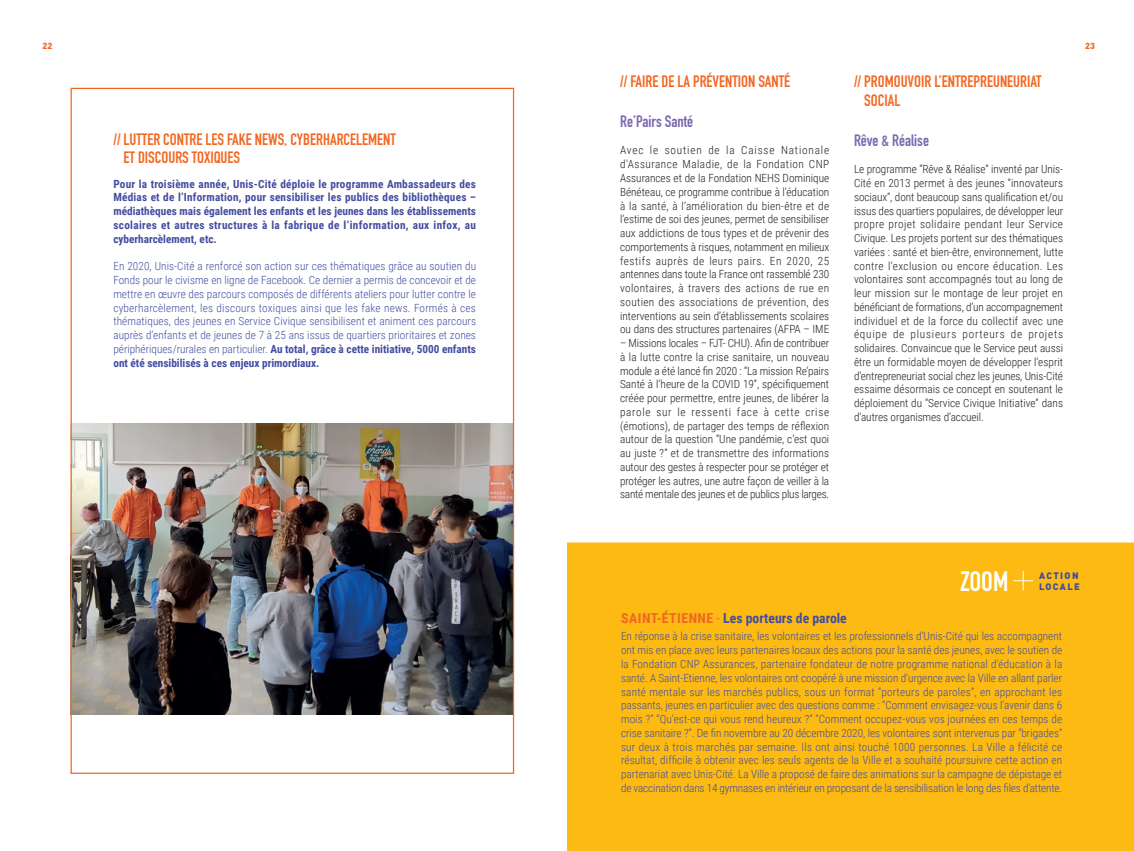
<style>
.page{position:relative;width:1134px;height:851px;background:#fff}
.page>*{position:absolute;margin:0;border:0;box-sizing:border-box;transform-origin:0 0}
.t1{font:700 27.62px "DIN Condensed";color:#fff}
.TxtCourant{font:700 16.25px/18.8px "DIN Condensed";color:#f36621}
.TxtCourant-2{font:700 16.25px "DIN Condensed";color:#7a68ae}
.TxtCourant-3{font:700 13.75px "Roboto Condensed";color:#434da0}
.TxtCourant-4{font:300 11.25px/13.8px "Roboto Condensed";letter-spacing:-.005em;color:#231f20;text-align:justify}
.TxtCourant-5{font:300 11.25px/13.8px "Roboto Condensed";letter-spacing:-.01em;color:#434da0;text-align:justify}
.TxtCourant-6{font:700 11.25px/13.8px "Roboto Condensed";letter-spacing:.03em;color:#434da0;text-align:justify}
.t2{font:900 9.38px/11px "DINOT";letter-spacing:.15em;color:#434da0}
.t3{font:900 8.75px "DINOT";color:#f36621}
.s1{font-weight:700}
.s2{color:#f36621}
.s3{font-weight:400;color:#f36621}
</style>
<div class="page">
<div style="left:567px;top:542px;width:567px;height:308px;background:#fcba13"></div>
<svg style="left:1013px;top:570px;width:20px;height:20px"></svg>
<img style="left:73px;top:423px;width:439px;height:291px">
<p class="t3" style="left:43px;top:40px;width:11px">22</p>
<p class="t3" style="left:1085px;top:40px;width:11px">23</p>
<p class="TxtCourant" style="left:620px;top:72px;width:172px">// FAIRE DE LA PRÉVENTION SANTÉ</p>
<p class="TxtCourant-2" style="left:620px;top:110px;width:74px">Re’Pairs Santé</p>
<p class="TxtCourant-4" style="left:620px;top:143px;width:211px">Avec le soutien de la Caisse Nationale d’Assurance Maladie, de la Fondation CNP Assurances et de la Fondation NEHS Dominique Bénéteau, ce programme contribue à l’éducation à la santé, à l’amélioration du bien-être et de l’estime de soi des jeunes, permet de sensibiliser aux addictions de tous types et de prévenir des comportements à risques, notamment en milieux festifs auprès de leurs pairs. En 2020, 25 antennes dans toute la France ont rassemblé 230 volontaires, à travers des actions de rue en soutien des associations de prévention, des interventions au sein d’établissements scolaires ou dans des structures partenaires (AFPA – IME</p>
<p class="TxtCourant-4" style="left:620px;top:336px;width:211px">– Missions locales – FJT- CHU). Afin de contribuer à la lutte contre la crise sanitaire, un nouveau module a été lancé fin 2020 : “La mission Re’pairs Santé à l’heure de la COVID 19”, spécifiquement créée pour permettre, entre jeunes, de libérer la parole sur le ressenti face à cette crise (émotions), de partager des temps de réflexion autour de la question “Une pandémie, c’est quoi au juste ?” et de transmettre des informations autour des gestes à respecter pour se protéger et protéger les autres, une autre façon de veiller à la santé mentale des jeunes et de publics plus larges.</p>
<p class="TxtCourant" style="left:864px;top:72px;width:179px;text-indent:-10px">// PROMOUVOIR L’ENTREPREUNEURIAT<br>SOCIAL</p>
<p class="TxtCourant-2" style="left:854px;top:129px;width:76px">Rêve &amp; Réalise</p>
<p class="TxtCourant-4" style="left:854px;top:162px;width:211px">Le programme “Rêve &amp; Réalise” inventé par Unis-Cité en 2013 permet à des jeunes “innovateurs sociaux”, dont beaucoup sans qualification et/ou issus des quartiers populaires, de développer leur propre projet solidaire pendant leur Service Civique. Les projets portent sur des thématiques variées : santé et bien-être, environnement, lutte contre l’exclusion ou encore éducation. Les volontaires sont accompagnés tout au long de leur mission sur le montage de leur projet en bénéficiant de formations, d’un accompagnement individuel et de la force du collectif avec une équipe de plusieurs porteurs de projets solidaires. Convaincue que le Service peut aussi être un formidable moyen de développer l’esprit d’entrepreneuriat social chez les jeunes, Unis-Cité essaime désormais ce concept en soutenant le déploiement du “Service Civique Initiative” dans d’autres organismes d’accueil.</p>
<p class="TxtCourant" style="left:124px;top:129px;width:274px;text-indent:-10px">// LUTTER CONTRE LES FAKE NEWS, CYBERHARCELEMENT<br>ET DISCOURS TOXIQUES</p>
<p class="TxtCourant-6" style="left:113px;top:176px;width:364px">Pour la troisième année, Unis-Cité déploie le programme Ambassadeurs des Médias et de l’Information, pour sensibiliser les publics des bibliothèques – médiathèques mais également les enfants et les jeunes dans les établissements scolaires et autres structures à la fabrique de l’information, aux infox, au cyberharcèlement, etc.</p>
<p class="TxtCourant-5" style="left:113px;top:259px;width:364px">En 2020, Unis-Cité a renforcé son action sur ces thématiques grâce au soutien du Fonds pour le civisme en ligne de Facebook. Ce dernier a permis de concevoir et de mettre en œuvre des parcours composés de différents ateliers pour lutter contre le cyberharcèlement, les discours toxiques ainsi que les fake news. Formés à ces thématiques, des jeunes en Service Civique sensibilisent et animent ces parcours auprès d’enfants et de jeunes de 7 à 25 ans issus de quartiers prioritaires et zones périphériques/rurales en particulier. <span class="s1">Au total, grâce à cette initiative, 5000 enfants ont été sensibilisés à ces enjeux primordiaux.</span></p>
<p class="t1" style="left:960px;top:562px;width:50px">ZOOM</p>
<p class="t2" style="left:1039px;top:569px;width:42px">ACTION<br>LOCALE</p>
<p class="TxtCourant-3" style="left:621px;top:608px;width:227px"><span class="s2">SAINT-ÉTIENNE</span> <span class="s3">-</span> Les porteurs de parole</p>
<p class="TxtCourant-5" style="left:621px;top:629px;width:443px">En réponse à la crise sanitaire, les volontaires et les professionnels d’Unis-Cité qui les accompagnent ont mis en place avec leurs partenaires locaux des actions pour la santé des jeunes, avec le soutien de la Fondation CNP Assurances, partenaire fondateur de notre programme national d’éducation à la santé. A Saint-Etienne, les volontaires ont coopéré à une mission d’urgence avec la Ville en allant parler santé mentale sur les marchés publics, sous un format “porteurs de paroles”, en approchant les passants, jeunes en particulier avec des questions comme : “Comment envisagez-vous l’avenir dans 6 mois ?” “Qu’est-ce qui vous rend heureux ?” “Comment occupez-vous vos journées en ces temps de crise sanitaire ?”. De fin novembre au 20 décembre 2020, les volontaires sont intervenus par “brigades” sur deux à trois marchés par semaine. Ils ont ainsi touché 1000 personnes. La Ville a félicité ce résultat, difficile à obtenir avec les seuls agents de la Ville et a souhaité poursuivre cette action en partenariat avec Unis-Cité. La Ville a proposé de faire des animations sur la campagne de dépistage et de vaccination dans 14 gymnases en intérieur en proposant de la sensibilisation le long des files d’attente.</p>
</div>
